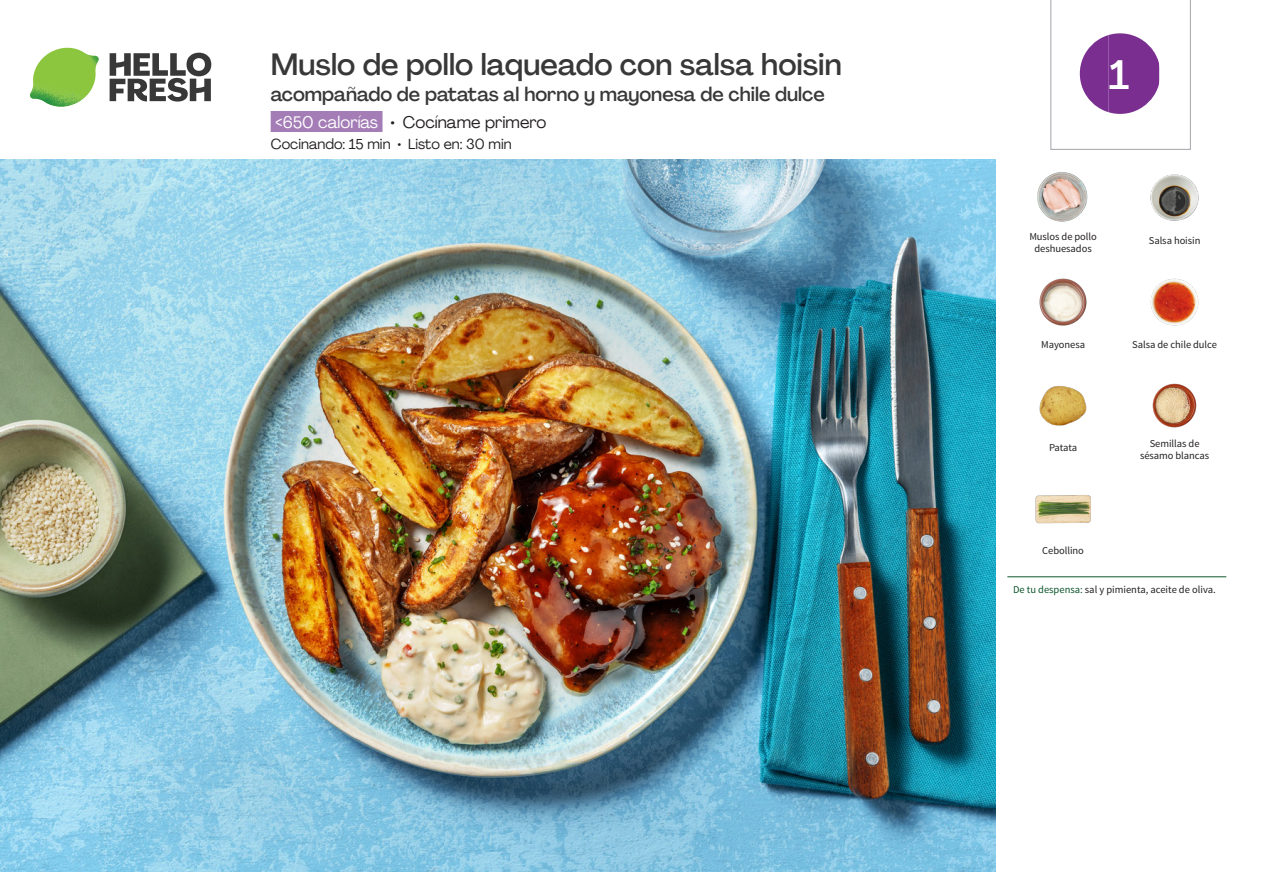
<style>
.page{position:relative;width:1263px;height:893px;background:#fff}
.page>*{position:absolute;margin:0;border:0;box-sizing:border-box;transform-origin:0 0}
._24_Recipe_Nr_Bag{font:500 40.5px "Agrandir";color:#fff}
._15_Titel_UK{font:500 30px "Agrandir";color:#383839}
._15_Titel_UK-2{font:500 19.5px "Agrandir";color:#383839}
._02_Box_Type{font:16.5px "Agrandir";color:#231f20}
._02_Box_Type-2{font:14.25px "Agrandir";color:#231f20}
._18_FRONT_ingredients_UK{font:10.5px/12px "Source Sans Pro";letter-spacing:-.005em;color:#231f20;text-align:center}
.s1{color:#fff}
.s2{color:#0e572c}
</style>
<div class="page">
<svg style="left:110px;top:53px;width:101px;height:49px"></svg>
<img style="left:30px;top:48px;width:69px;height:59px">
<img style="left:0;top:159px;width:995px;height:713px">
<div style="left:271px;top:111px;width:111px;height:21px;background:#a47db7"></div>
<img style="left:1037px;top:172px;width:51px;height:50px">
<img style="left:1150px;top:174px;width:49px;height:47px">
<img style="left:1150px;top:278px;width:49px;height:48px">
<img style="left:1039px;top:278px;width:48px;height:48px">
<img style="left:1152px;top:383px;width:45px;height:45px">
<img style="left:1039px;top:386px;width:48px;height:40px">
<img style="left:1035px;top:495px;width:56px;height:29px">
<hr style="left:1007px;top:577px;width:219px;height:1px;background:#0e572c">
<svg style="left:1050px;top:0;width:141px;height:150px"></svg>
<p class="_15_Titel_UK" style="left:271px;top:46px;width:572px">Muslo de pollo laqueado con salsa hoisin</p>
<p class="_15_Titel_UK-2" style="left:271px;top:82px;width:556px">acompañado de patatas al horno y mayonesa de chile dulce</p>
<p class="_02_Box_Type" style="left:275px;top:112px;width:273px"><span class="s1">&lt;650 calorías</span> • Cocíname primero</p>
<p class="_02_Box_Type-2" style="left:271px;top:135px;width:242px">Cocinando: 15 min • Listo en: 30 min</p>
<p class="_24_Recipe_Nr_Bag" style="left:1109px;top:50px;width:22px">1</p>
<p class="_18_FRONT_ingredients_UK" style="left:1029px;top:231px;width:69px">Muslos de pollo deshuesados</p>
<p class="_18_FRONT_ingredients_UK" style="left:1149px;top:235px;width:53px">Salsa hoisin</p>
<p class="_18_FRONT_ingredients_UK" style="left:1041px;top:339px;width:45px">Mayonesa</p>
<p class="_18_FRONT_ingredients_UK" style="left:1132px;top:339px;width:86px">Salsa de chile dulce</p>
<p class="_18_FRONT_ingredients_UK" style="left:1049px;top:441px;width:30px">Patata</p>
<p class="_18_FRONT_ingredients_UK" style="left:1042px;top:545px;width:43px">Cebollino</p>
<p class="_18_FRONT_ingredients_UK" style="left:1140px;top:438px;width:71px">Semillas de sésamo blancas</p>
<p class="_18_FRONT_ingredients_UK" style="left:1013px;top:584px;width:204px"><span class="s2">De tu despensa:</span> sal y pimienta, aceite de oliva.</p>
</div>
